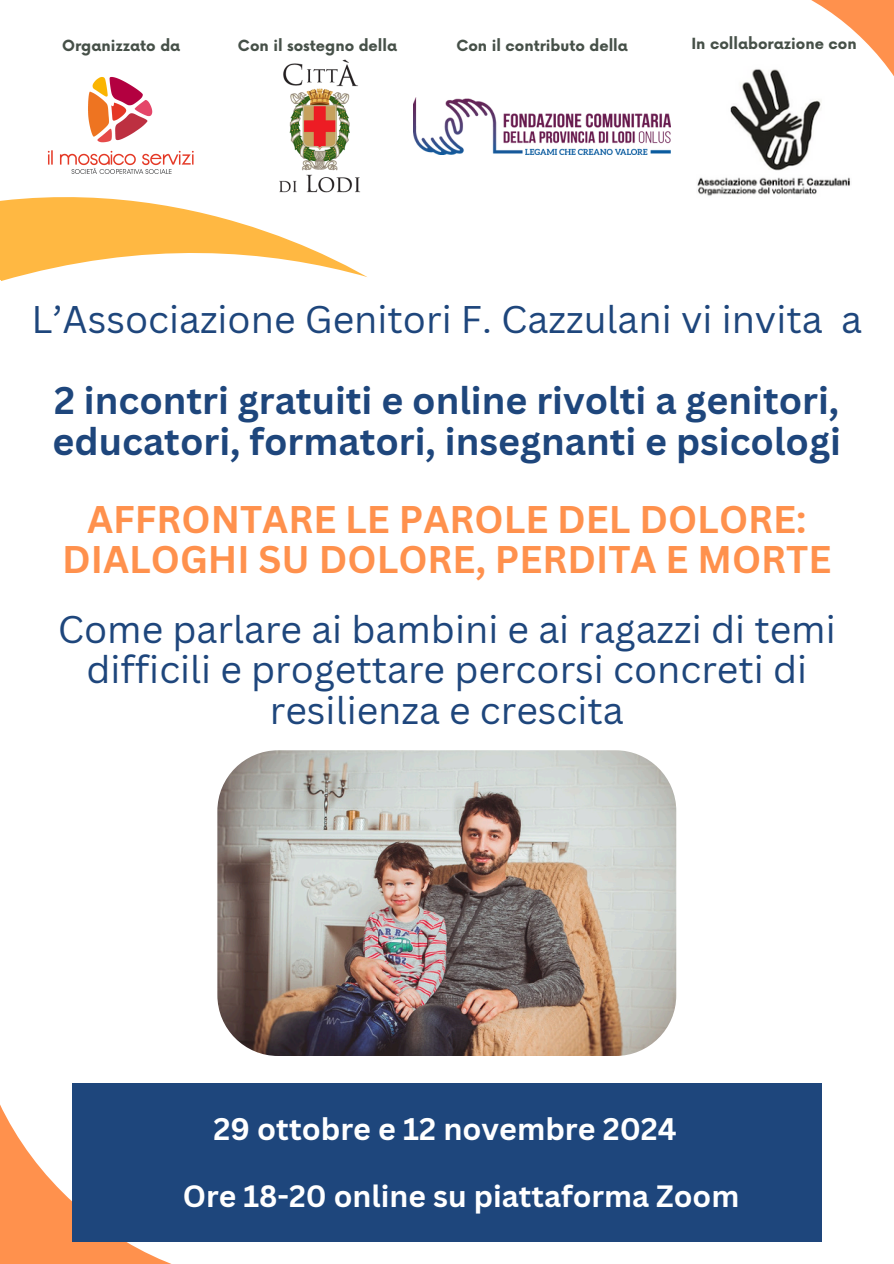
<style>
.page{position:relative;width:894px;height:1264px;background:#fff}
.page>*{position:absolute;margin:0;border:0;box-sizing:border-box;transform-origin:0 0}
.t1{font:37.5px/40.5px "Canva Sans";color:#1e467c;text-align:center}
.t2{font:700 37.5px/40.5px "Canva Sans";color:#1e467c}
.t3{font:700 37.5px/40.5px "Canva Sans";color:#ff914d;text-align:center}
.t4{font:700 30.45px "Canva Sans";color:#fff}
.t5{font:700 30px "Canva Sans";color:#fff}
.t6{font:700 15px "Now";color:#465048}
</style>
<div class="page">
<svg style="left:811px;top:0;width:82px;height:75px"></svg>
<svg style="left:0;top:1002px;width:289px;height:261px"></svg>
<div style="left:72px;top:1083px;width:749px;height:158px;background:#1e467c"></div>
<img style="left:414px;top:97px;width:256px;height:57px">
<svg style="left:0;top:59px;width:367px;height:222px"></svg>
<img style="left:217px;top:750px;width:459px;height:305px;border-radius:61px">
<img style="left:697px;top:57px;width:154px;height:139px">
<p class="t6" style="left:62px;top:37px;width:120px">Organizzato da</p>
<p class="t6" style="left:238px;top:37px;width:161px">Con il sostegno della</p>
<p class="t6" style="left:456px;top:37px;width:173px">Con il contributo della</p>
<p class="t6" style="left:691px;top:35px;width:167px">In collaborazione con</p>
<p class="t1" style="left:32px;top:298px;width:831px">L’Associazione Genitori F. Cazzulani vi invita a</p>
<p class="t2" style="left:53px;top:379px;width:789px">2 incontri gratuiti e online rivolti a genitori, educatori, formatori, insegnanti e psicologi</p>
<p class="t3" style="left:62px;top:497px;width:770px">AFFRONTARE LE PAROLE DEL DOLORE:<br>DIALOGHI SU DOLORE, PERDITA E MORTE</p>
<p class="t1" style="left:58px;top:608px;width:779px">Come parlare ai bambini e ai ragazzi di temi difficili e progettare percorsi concreti di resilienza e crescita</p>
<p class="t4" style="left:213px;top:1107px;width:464px">29 ottobre e 12 novembre 2024</p>
<p class="t5" style="left:183px;top:1174px;width:558px">Ore 18-20 online su piattaforma Zoom</p>
</div>
